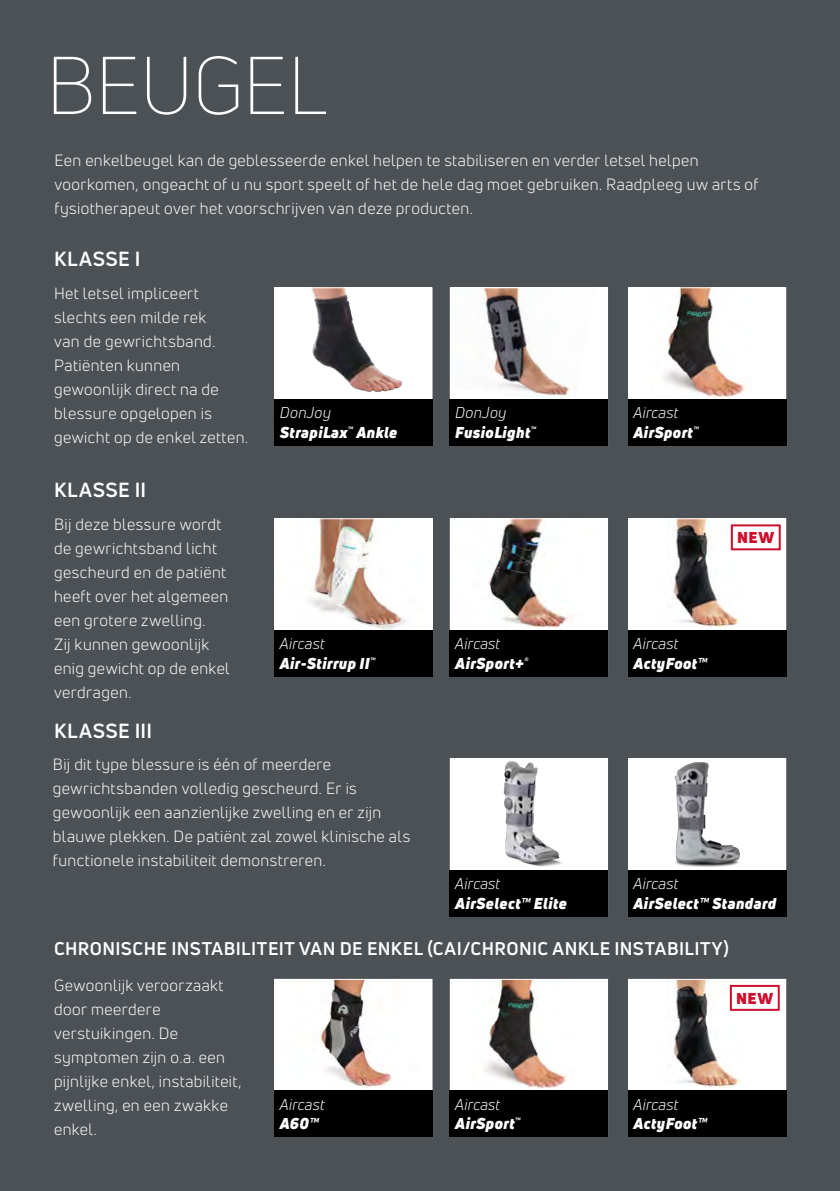
<style>
.page{position:relative;width:840px;height:1191px;background:#fff}
.page>*{position:absolute;margin:0;border:0;box-sizing:border-box;transform-origin:0 0}
.t1{font:300 80px "Uni Neue";letter-spacing:-.005em;color:#fff}
.t2{font:700 20px "Uni Neue";letter-spacing:.03em;color:#fff}
.t3{font:700 18px "Uni Neue";letter-spacing:.02em;color:#fff}
.t4{font:16px/24px "Uni Neue";letter-spacing:.025em;color:#fff}
.t5{font:italic 900 15.4px "Uni Neue";letter-spacing:.025em;color:#fff}
.t6{font:italic 15.4px "Uni Neue";letter-spacing:.015em;color:#fff}
.t7{font:900 15.4px "Uni Neue";letter-spacing:.035em;color:#ce0e2d}
</style>
<div class="page">
<div style="left:0;top:0;width:839px;height:1191px;background:#4c5156"></div>
<div style="left:274px;top:288px;width:158px;height:157px;background:#fff"></div>
<img style="left:311px;top:289px;width:91px;height:103px">
<div style="left:274px;top:287px;width:158px;height:158px;border:1px solid #fff"></div>
<div style="left:274px;top:399px;width:158px;height:46px;background:#000"></div>
<div style="left:450px;top:288px;width:157px;height:157px;background:#fff"></div>
<img style="left:482px;top:289px;width:89px;height:109px">
<div style="left:449px;top:287px;width:158px;height:158px;border:1px solid #fff"></div>
<div style="left:449px;top:399px;width:158px;height:46px;background:#000"></div>
<div style="left:628px;top:288px;width:157px;height:157px;background:#fff"></div>
<img style="left:663px;top:289px;width:82px;height:110px">
<div style="left:627px;top:287px;width:158px;height:158px;border:1px solid #fff"></div>
<div style="left:627px;top:399px;width:158px;height:46px;background:#000"></div>
<img style="left:276px;top:520px;width:154px;height:110px">
<div style="left:274px;top:518px;width:158px;height:158px;border:1px solid #fff"></div>
<div style="left:274px;top:630px;width:158px;height:46px;background:#000"></div>
<div style="left:450px;top:519px;width:157px;height:157px;background:#fff"></div>
<img style="left:488px;top:520px;width:85px;height:108px">
<div style="left:449px;top:518px;width:158px;height:158px;border:1px solid #fff"></div>
<div style="left:449px;top:630px;width:158px;height:46px;background:#000"></div>
<div style="left:628px;top:519px;width:157px;height:157px;background:#fff"></div>
<img style="left:672px;top:520px;width:70px;height:108px">
<div style="left:627px;top:518px;width:158px;height:158px;border:1px solid #fff"></div>
<div style="left:627px;top:630px;width:158px;height:46px;background:#000"></div>
<div style="left:730px;top:524px;width:50px;height:26px;border:2px solid #ce0e2d"></div>
<div style="left:450px;top:758px;width:157px;height:158px;background:#fff"></div>
<img style="left:503px;top:761px;width:59px;height:106px">
<div style="left:449px;top:758px;width:158px;height:158px;border:1px solid #fff"></div>
<div style="left:449px;top:870px;width:158px;height:46px;background:#000"></div>
<div style="left:628px;top:758px;width:157px;height:158px;background:#fff"></div>
<img style="left:674px;top:762px;width:66px;height:105px">
<div style="left:627px;top:870px;width:158px;height:46px;background:#000"></div>
<div style="left:274px;top:979px;width:158px;height:157px;background:#fff"></div>
<img style="left:320px;top:981px;width:72px;height:109px">
<div style="left:274px;top:1090px;width:158px;height:47px;background:#000"></div>
<div style="left:450px;top:979px;width:157px;height:157px;background:#fff"></div>
<img style="left:484px;top:981px;width:83px;height:109px">
<div style="left:449px;top:979px;width:158px;height:158px;border:1px solid #fff"></div>
<div style="left:449px;top:1090px;width:158px;height:47px;background:#000"></div>
<div style="left:628px;top:979px;width:157px;height:157px;background:#fff"></div>
<img style="left:672px;top:981px;width:70px;height:109px">
<div style="left:627px;top:1090px;width:158px;height:47px;background:#000"></div>
<div style="left:729px;top:985px;width:50px;height:25px;border:2px solid #ce0e2d"></div>
<p class="t1" style="left:46px;top:37px;width:282px">BEUGEL</p>
<p class="t4" style="left:54px;top:148px;width:705px">Een enkelbeugel kan de geblesseerde enkel helpen te stabiliseren en verder letsel helpen voorkomen, ongeacht of u nu sport speelt of het de hele dag moet gebruiken. Raadpleeg uw arts of fysiotherapeut over het voorschrijven van deze producten.</p>
<p class="t2" style="left:54px;top:246px;width:88px">KLASSE I</p>
<p class="t4" style="left:54px;top:281px;width:195px">Het letsel impliceert slechts een milde rek<br>van de gewrichtsband.<br>Patiënten kunnen gewoonlijk direct na de blessure opgelopen is gewicht op de enkel zetten.</p>
<p class="t2" style="left:54px;top:477px;width:94px">KLASSE II</p>
<p class="t4" style="left:54px;top:512px;width:177px">Bij deze blessure wordt de gewrichtsband licht gescheurd en de patiënt heeft over het algemeen een grotere zwelling.<br>Zij kunnen gewoonlijk enig gewicht op de enkel verdragen.</p>
<p class="t2" style="left:54px;top:718px;width:100px">KLASSE III</p>
<p class="t6" style="left:279px;top:404px;width:53px">DonJoy</p>
<p class="t5" style="left:279px;top:421px;width:119px">StrapiLax<sup>™</sup> Ankle</p>
<p class="t6" style="left:279px;top:634px;width:46px">Aircast</p>
<p class="t5" style="left:279px;top:652px;width:97px">Air-Stirrup II<sup>™</sup></p>
<p class="t4" style="left:53px;top:752px;width:358px">Bij dit type blessure is één of meerdere gewrichtsbanden volledig gescheurd. Er is gewoonlijk een aanzienlijke zwelling en er zijn blauwe plekken. De patiënt zal zowel klinische als functionele instabiliteit demonstreren.</p>
<p class="t6" style="left:455px;top:404px;width:53px">DonJoy</p>
<p class="t5" style="left:455px;top:421px;width:82px">FusioLight<sup>™</sup></p>
<p class="t6" style="left:455px;top:634px;width:46px">Aircast</p>
<p class="t5" style="left:455px;top:652px;width:75px">AirSport+<sup>®</sup></p>
<p class="t6" style="left:455px;top:874px;width:46px">Aircast</p>
<p class="t5" style="left:455px;top:892px;width:113px">AirSelect™ Elite</p>
<p class="t6" style="left:633px;top:404px;width:46px">Aircast</p>
<p class="t5" style="left:633px;top:421px;width:67px">AirSport<sup>™</sup></p>
<p class="t7" style="left:736px;top:527px;width:39px">NEW</p>
<p class="t6" style="left:633px;top:634px;width:46px">Aircast</p>
<p class="t5" style="left:633px;top:652px;width:75px">ActyFoot™</p>
<p class="t6" style="left:633px;top:874px;width:46px">Aircast</p>
<p class="t5" style="left:633px;top:892px;width:144px">AirSelect™ Standard</p>
<p class="t3" style="left:54px;top:937px;width:676px">CHRONISCHE INSTABILITEIT VAN DE ENKEL (CAI/CHRONIC ANKLE INSTABILITY)</p>
<p class="t4" style="left:54px;top:973px;width:189px">Gewoonlijk veroorzaakt door meerdere verstuikingen. De symptomen zijn o.a. een pijnlijke enkel, instabiliteit, zwelling, en een zwakke enkel.</p>
<p class="t6" style="left:279px;top:1095px;width:46px">Aircast</p>
<p class="t5" style="left:279px;top:1112px;width:41px">A60™</p>
<p class="t6" style="left:455px;top:1095px;width:46px">Aircast</p>
<p class="t5" style="left:455px;top:1112px;width:67px">AirSport<sup>™</sup></p>
<p class="t6" style="left:633px;top:1095px;width:46px">Aircast</p>
<p class="t5" style="left:633px;top:1112px;width:75px">ActyFoot™</p>
<p class="t7" style="left:735px;top:987px;width:39px">NEW</p>
</div>
